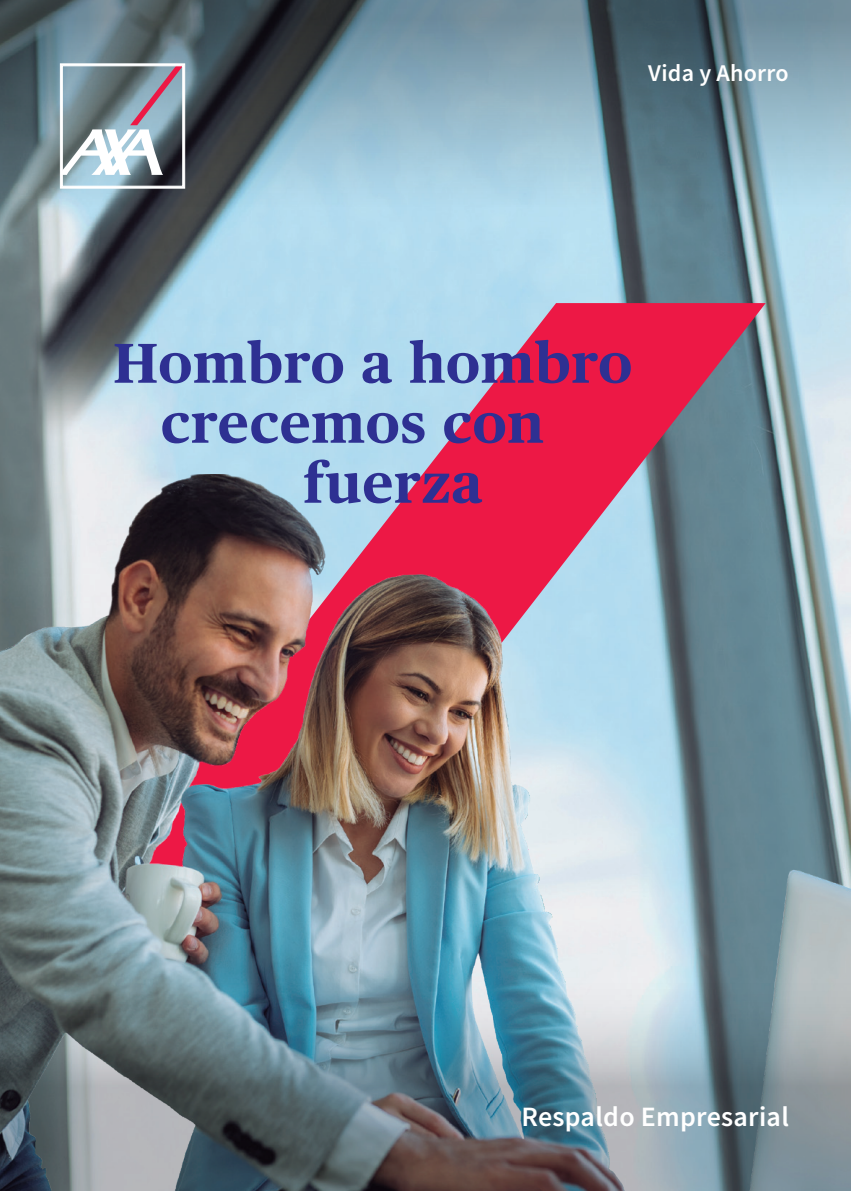
<style>
.page{position:relative;width:851px;height:1191px;background:#fff}
.page>*{position:absolute;margin:0;border:0;box-sizing:border-box;transform-origin:0 0}
.t1{font:700 56px "Chubb Publico Text App";letter-spacing:.01em;color:#2e3092}
.t2{font:600 28px "Source Sans Pro";letter-spacing:.01em;color:#fff}
.t3{font:600 24px "Source Sans Pro";letter-spacing:.01em;color:#fff}
</style>
<div class="page">
<img style="left:0;top:242px;width:850px;height:232px">
<svg style="left:0;top:0;width:850px;height:242px;background:#75919e"></svg>
<svg style="left:60px;top:63px;width:125px;height:126px"></svg>
<svg style="left:85px;top:303px;width:680px;height:171px;background:#bb93ac"></svg>
<img style="left:0;top:474px;width:850px;height:498px">
<img style="left:0;top:972px;width:850px;height:219px">
<p class="t3" style="left:648px;top:57px;width:142px">Vida y Ahorro</p>
<p class="t1" style="left:113px;top:319px;width:520px">Hombro a hombro</p>
<p class="t1" style="left:161px;top:379px;width:385px">crecemos con</p>
<p class="t1" style="left:303px;top:439px;width:181px">fuerza</p>
<p class="t2" style="left:521px;top:1098px;width:269px">Respaldo Empresarial</p>
</div>
